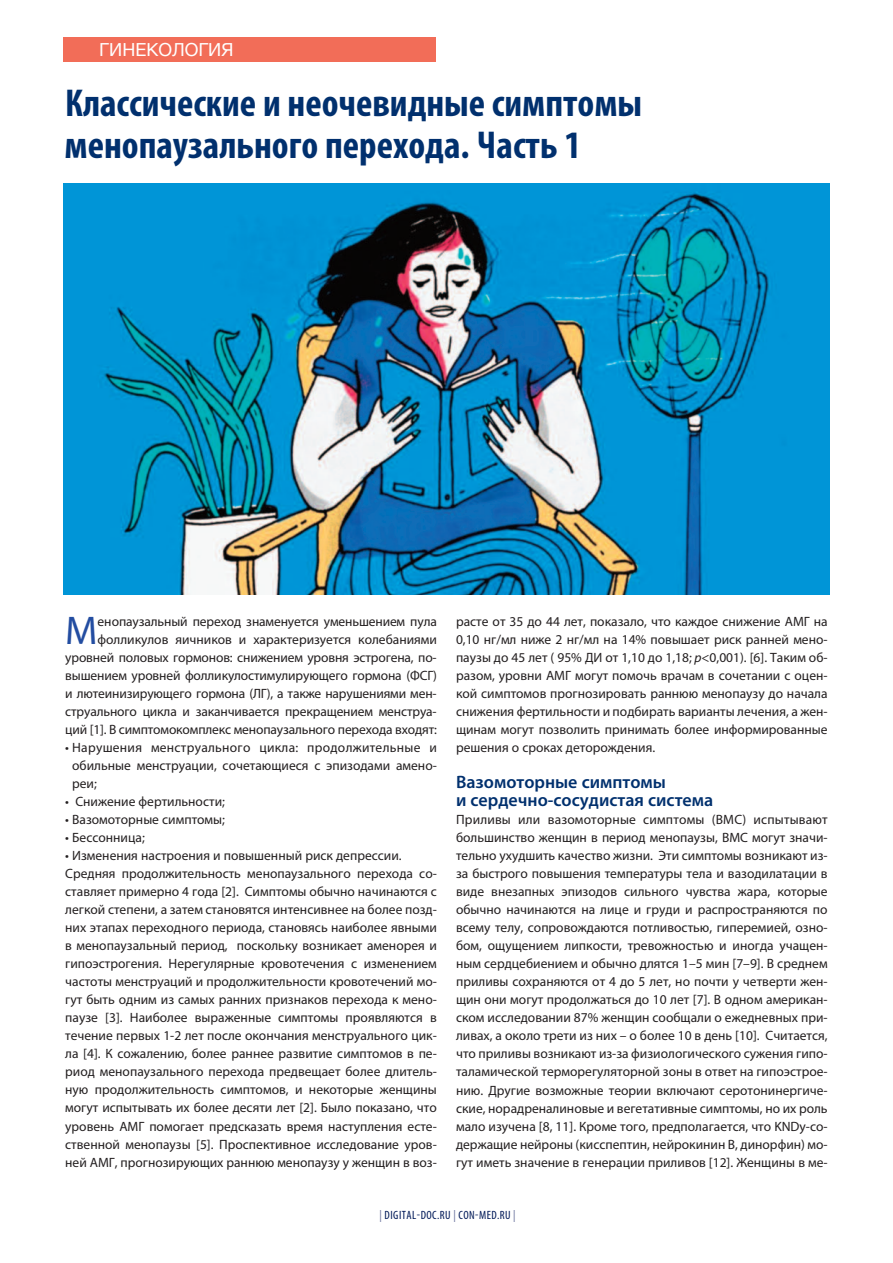
<style>
.page{position:relative;width:893px;height:1263px;background:#fff}
.page>*{position:absolute;margin:0;border:0;box-sizing:border-box;transform-origin:0 0}
.t1{font:40.2px "Myriad Pro";color:#234da1}
.t2{font:700 condensed 39px/42px "Myriad Pro";color:#01306e}
.t3{font:600 18px/18px "Myriad Pro";color:#01306e}
.t4{font:18px "Helvetica Neue";color:#fff}
.t5{font:13.5px/18px "Myriad Pro";color:#231f20;text-align:justify}
.t6{font:condensed 12px "Myriad Pro";letter-spacing:.04em;color:#011958}
.s1{font-style:italic}
.s2{color:#666e9a}
</style>
<div class="page">
<div style="left:64px;top:38px;width:372px;height:24px;background:#f26d58"></div>
<img style="left:64px;top:184px;width:765px;height:411px">
<h3 class="t4" style="left:99px;top:39px;width:136px">ГИНЕКОЛОГИЯ</h3>
<h2 class="t2" style="left:65px;top:85px;width:579px">Классические и неочевидные симптомы менопаузального перехода. Часть 1</h2>
<p class="t5" style="left:65px;top:614px;width:373px;text-align:right">енопаузальный переход знаменуется уменьшением пула фолликулов яичников и характеризуется колебаниями уровней половых гормонов: снижением уровня эстрогена, по&shy;вышением уровней фолликулостимулирующего гормона (ФСГ) и лютеинизирующего гормона (ЛГ), а также нарушениями мен&shy;струального цикла и заканчивается прекращением менструа&shy;ций [1]. В симптомокомплекс менопаузального перехода входят:</p>
<p class="t5" style="left:72px;top:740px;width:366px;text-indent:-7px">• Нарушения менструального цикла: продолжительные и обильные менструации, сочетающиеся с эпизодами амено&shy;реи;</p>
<p class="t5" style="left:65px;top:794px;width:161px">• Снижение фертильности;</p>
<p class="t5" style="left:65px;top:812px;width:161px">• Вазомоторные симптомы;</p>
<p class="t5" style="left:65px;top:830px;width:81px">• Бессонница;</p>
<p class="t5" style="left:65px;top:848px;width:373px;text-align:left">• Изменения настроения и повышенный риск депрессии.<br>Средняя продолжительность менопаузального перехода со&shy;ставляет примерно 4 года [2]. Симптомы обычно начинаются с легкой степени, а затем становятся интенсивнее на более позд&shy;них этапах переходного периода, становясь наиболее явными в менопаузальный период, поскольку возникает аменорея и гипоэстрогения. Нерегулярные кровотечения с изменением частоты менструаций и продолжительности кровотечений мо&shy;гут быть одним из самых ранних признаков перехода к мено&shy;паузе [3]. Наиболее выраженные симптомы проявляются в течение первых 1-2 лет после окончания менструального цик&shy;ла [4]. К сожалению, более раннее развитие симптомов в пе&shy;риод менопаузального перехода предвещает более длитель&shy;ную продолжительность симптомов, и некоторые женщины могут испытывать их более десяти лет [2]. Было показано, что уровень АМГ помогает предсказать время наступления есте&shy;ственной менопаузы [5]. Проспективное исследование уров&shy;ней АМГ, прогнозирующих раннюю менопаузу у женщин в воз-</p>
<h1 class="t1" style="left:65px;top:616px;width:34px">М</h1>
<p class="t5" style="left:456px;top:614px;width:373px">расте от 35 до 44 лет, показало, что каждое снижение АМГ на 0,10 нг/мл ниже 2 нг/мл на 14% повышает риск ранней мено&shy;паузы до 45 лет ( 95% ДИ от 1,10 до 1,18; <span class="s1">p</span>&lt;0,001). [6]. Таким об&shy;разом, уровни АМГ могут помочь врачам в сочетании с оцен&shy;кой симптомов прогнозировать раннюю менопаузу до начала снижения фертильности и подбирать варианты лечения, а жен&shy;щинам могут позволить принимать более информированные решения о сроках деторождения.</p>
<h3 class="t3" style="left:456px;top:775px;width:259px">Вазомоторные симптомы<br>и сердечно-сосудистая система</h3>
<p class="t5" style="left:456px;top:812px;width:373px">Приливы или вазомоторные симптомы (ВМС) испытывают большинство женщин в период менопаузы, ВМС могут значи&shy;тельно ухудшить качество жизни. Эти симптомы возникают из&shy;за быстрого повышения температуры тела и вазодилатации в виде внезапных эпизодов сильного чувства жара, которые обычно начинаются на лице и груди и распространяются по всему телу, сопровождаются потливостью, гиперемией, озно&shy;бом, ощущением липкости, тревожностью и иногда учащен&shy;ным сердцебиением и обычно длятся 1–5 мин [7–9]. В среднем приливы сохраняются от 4 до 5 лет, но почти у четверти жен&shy;щин они могут продолжаться до 10 лет [7]. В одном американ&shy;ском исследовании 87% женщин сообщали о ежедневных при&shy;ливах, а около трети из них – о более 10 в день [10]. Считается, что приливы возникают из-за физиологического сужения гипо&shy;таламической терморегуляторной зоны в ответ на гипоэстрое&shy;нию. Другие возможные теории включают серотонинергиче&shy;ские, норадреналиновые и вегетативные симптомы, но их роль мало изучена [8, 11]. Кроме того, предполагается, что KNDy-со&shy;держащие нейроны (кисспептин, нейрокинин B, динорфин) мо&shy;гут иметь значение в генерации приливов [12]. Женщины в ме-</p>
<p class="t6" style="left:380px;top:1211px;width:138px"><span class="s2">|</span> DIGITAL-DOC.RU <span class="s2">|</span> CON-MED.RU <span class="s2">|</span></p>
</div>
